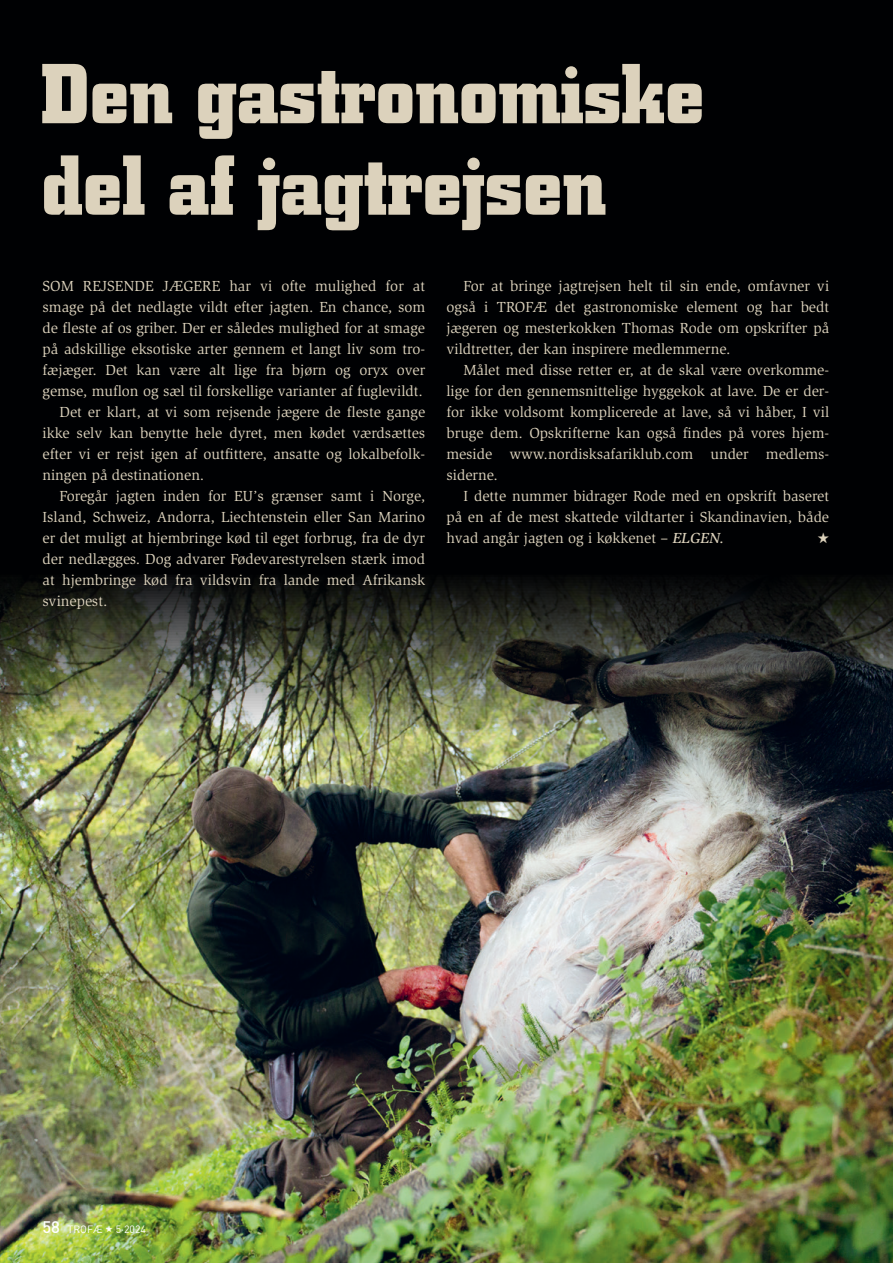
<style>
.page{position:relative;width:893px;height:1263px;background:#000103}
.page>*{position:absolute;margin:0;border:0;box-sizing:border-box;transform-origin:0 0}
.t1{font:700 84px/91.5px "City";color:#dcd2bc}
.t2{font:15px/21px "Slimbach Std";color:#dcd2bc;text-align:justify}
.t3{font:10.5px "DINOT";color:#fff}
.s1{font-weight:500;font-style:italic}
.s2{font-weight:500;font-size:16.5px}
</style>
<div class="page">
<img style="left:0;top:577px;width:893px;height:686px">
<h1 class="t1" style="left:41px;top:50px;width:665px">Den gastronomiske del af jagtrejsen</h1>
<p class="t2" style="left:43px;top:275px;width:384px">SOM REJSENDE JÆGERE har vi ofte mulighed for at</p>
<p class="t2" style="left:43px;top:296px;width:384px">smage på det nedlagte vildt efter jagten. En chance, som</p>
<p class="t2" style="left:43px;top:317px;width:384px">de fleste af os griber. Der er således mulighed for at smage</p>
<p class="t2" style="left:43px;top:338px;width:384px">på adskillige eksotiske arter gennem et langt liv som tro-</p>
<p class="t2" style="left:43px;top:359px;width:384px">fæjæger. Det kan være alt lige fra bjørn og oryx over</p>
<p class="t2" style="left:43px;top:380px;width:382px">gemse, muflon og sæl til forskellige varianter af fuglevildt.</p>
<p class="t2" style="left:60px;top:401px;width:367px">Det er klart, at vi som rejsende jægere de fleste gange</p>
<p class="t2" style="left:43px;top:422px;width:384px">ikke selv kan benytte hele dyret, men kødet værdsættes</p>
<p class="t2" style="left:43px;top:443px;width:384px">efter vi er rejst igen af outfittere, ansatte og lokalbefolk-</p>
<p class="t2" style="left:43px;top:464px;width:163px">ningen på destinationen.</p>
<p class="t2" style="left:60px;top:485px;width:367px">Foregår jagten inden for EU’s grænser samt i Norge,</p>
<p class="t2" style="left:43px;top:506px;width:384px">Island, Schweiz, Andorra, Liechtenstein eller San Marino</p>
<p class="t2" style="left:43px;top:527px;width:384px">er det muligt at hjembringe kød til eget forbrug, fra de dyr</p>
<p class="t2" style="left:43px;top:548px;width:384px">der nedlægges. Dog advarer Fødevarestyrelsen stærk imod</p>
<p class="t2" style="left:43px;top:569px;width:384px">at hjembringe kød fra vildsvin fra lande med Afrikansk</p>
<p class="t2" style="left:43px;top:590px;width:66px">svinepest.</p>
<p class="t2" style="left:446px;top:275px;width:384px;text-indent:17px">For at bringe jagtrejsen helt til sin ende, omfavner vi også i TROFÆ det gastronomiske element og har bedt jægeren og mesterkokken Thomas Rode om opskrifter på vildtretter, der kan inspirere medlemmerne.</p>
<p class="t2" style="left:446px;top:359px;width:384px;text-indent:17px">Målet med disse retter er, at de skal være overkomme&shy;lige for den gennemsnittelige hyggekok at lave. De er der&shy;for ikke voldsomt komplicerede at lave, så vi håber, I vil bruge dem. Opskrifterne kan også findes på vores hjem&shy;meside www.nordisksafariklub.com under medlems&shy;siderne.</p>
<p class="t2" style="left:446px;top:485px;width:384px;text-indent:17px">I dette nummer bidrager Rode med en opskrift baseret på en af de mest skattede vildtarter i Skandinavien, både hvad angår jagten og i køkkenet – <span class="s1">ELGEN.</span></p>
<p class="t3" style="left:43px;top:1222px;width:105px"><span class="s2">58</span> TROFÆ ★ 5·2024</p>
</div>
